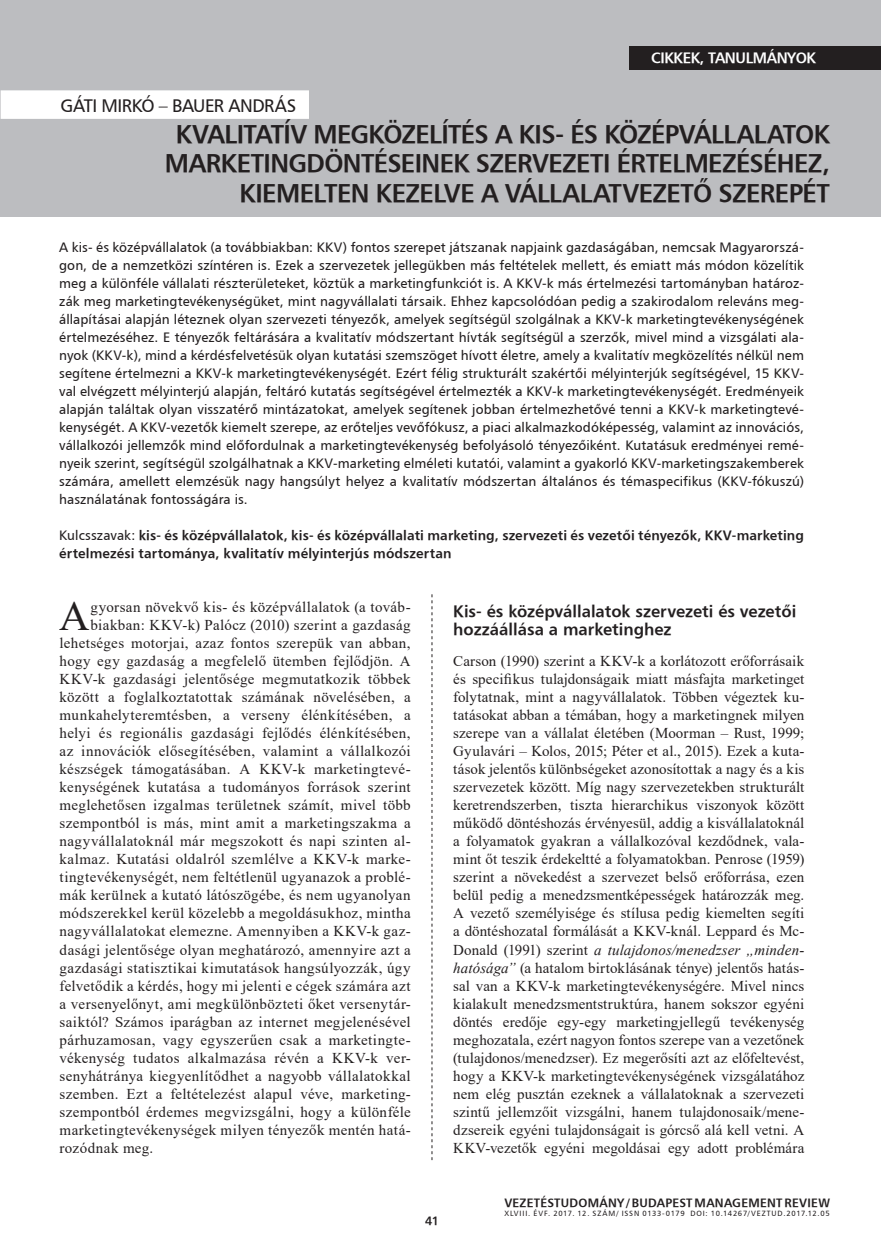
<style>
.page{position:relative;width:881px;height:1255px;background:#fff}
.page>*{position:absolute;margin:0;border:0;box-sizing:border-box;transform-origin:0 0}
.Iniciálé{font:42.15px "Times New Roman";color:#231f20}
.kenyérszöveg_behúzás{font:25.5px/29.4px "H Humanist 777 BT Bold";letter-spacing:-.025em;color:#231f20;text-align:right}
.kenyérszöveg_behúzás-2{font:18px "H Humanist 777 BT";letter-spacing:-.025em;color:#231f20}
.Kiemelés_I{font:16.5px/18px "H Humanist 777 BT Bold";color:#231f20}
.Iniciálé-2{font:15px "Times New Roman";letter-spacing:.025em;color:#231f20}
.kenyérszöveg_tompa{font:15px/18px "Times New Roman";letter-spacing:.005em;color:#231f20;text-align:justify}
.t1{font:15px "H Humanist 777 BT Bold";letter-spacing:-.025em;color:#fff}
.Kezdő_oldal_bevezető{font:13.5px/18px "H Humanist 777 BT";letter-spacing:.005em;color:#231f20;text-align:justify}
.Kezdő_oldal_bevezető-2{font:13.5px/18px "H Humanist 777 BT Bold";letter-spacing:.01em;color:#231f20}
.t2{font:12px "H Humanist 777 BT Bold";letter-spacing:.02em;color:#231f20}
.t3{font:7.5px "H Humanist 777 BT";letter-spacing:.105em;color:#231f20}
.s1{font-family:"H Humanist 777 BT"}
.s2{font-style:italic}
</style>
<div class="page">
<svg style="left:431px;top:594px;width:1px;height:566px"></svg>
<div style="left:0;top:0;width:880px;height:216px;background:#bcbdc0"></div>
<div style="left:629px;top:46px;width:251px;height:23px;background:#231f20"></div>
<div style="left:1px;top:90px;width:308px;height:29px;background:#fff"></div>
<p class="kenyérszöveg_behúzás-2" style="left:61px;top:94px;width:237px">GÁTI MIRKÓ – BAUER ANDRÁS</p>
<p class="t1" style="left:651px;top:49px;width:166px">CIKKEK, TANULMÁNYOK</p>
<p class="kenyérszöveg_behúzás" style="left:165px;top:119px;width:666px">KVALITATÍV MEGKÖZELÍTÉS A KIS- ÉS KÖZÉPVÁLLALATOK<br>MARKETINGDÖNTÉSEINEK SZERVEZETI ÉRTELMEZÉSÉHEZ,<br>KIEMELTEN KEZELVE A VÁLLALATVEZETŐ SZEREPÉT</p>
<p class="Kezdő_oldal_bevezető" style="left:59px;top:238px;width:746px">A kis- és középvállalatok (a továbbiakban: KKV) fontos szerepet játszanak napjaink gazdaságában, nemcsak Magyarorszá&shy;gon, de a nemzetközi színtéren is. Ezek a szervezetek jellegükben más feltételek mellett, és emiatt más módon közelítik meg a különféle vállalati részterületeket, köztük a marketingfunkciót is. A KKV-k más értelmezési tartományban határoz&shy;zák meg marketingtevékenységüket, mint nagyvállalati társaik. Ehhez kapcsolódóan pedig a szakirodalom releváns meg&shy;állapításai alapján léteznek olyan szervezeti tényezők, amelyek segítségül szolgálnak a KKV-k marketingtevékenységének értelmezéséhez. E tényezők feltárására a kvalitatív módszertant hívták segítségül a szerzők, mivel mind a vizsgálati ala&shy;nyok (KKV-k), mind a kérdésfelvetésük olyan kutatási szemszöget hívott életre, amely a kvalitatív megközelítés nélkül nem segítene értelmezni a KKV-k marketingtevékenységét. Ezért félig strukturált szakértői mélyinterjúk segítségével, 15 KKV&shy;val elvégzett mélyinterjú alapján, feltáró kutatás segítségével értelmezték a KKV-k marketingtevékenységét. Eredményeik alapján találtak olyan visszatérő mintázatokat, amelyek segítenek jobban értelmezhetővé tenni a KKV-k marketingtevé&shy;kenységét. A KKV-vezetők kiemelt szerepe, az erőteljes vevőfókusz, a piaci alkalmazkodóképesség, valamint az innovációs, vállalkozói jellemzők mind előfordulnak a marketingtevékenység befolyásoló tényezőiként. Kutatásuk eredményei remé&shy;nyeik szerint, segítségül szolgálhatnak a KKV-marketing elméleti kutatói, valamint a gyakorló KKV-marketingszakemberek számára, amellett elemzésük nagy hangsúlyt helyez a kvalitatív módszertan általános és témaspecifikus (KKV-fókuszú) használatának fontosságára is.</p>
<p class="Kezdő_oldal_bevezető-2" style="left:59px;top:526px;width:746px"><span class="s1">Kulcsszavak:</span> kis- és középvállalatok, kis- és középvállalati marketing, szervezeti és vezetői tényezők, KKV-marketing értelmezési tartománya, kvalitatív mélyinterjús módszertan</p>
<p class="Iniciálé" style="left:59px;top:586px;width:32px">A</p>
<p class="Iniciálé-2" style="left:91px;top:596px;width:321px">gyorsan növekvő kis- és középvállalatok (a továb-</p>
<p class="Iniciálé-2" style="left:91px;top:614px;width:321px">biakban: KKV-k) Palócz (2010) szerint a gazdaság</p>
<p class="Iniciálé-2" style="left:60px;top:632px;width:352px">lehetséges motorjai, azaz fontos szerepük van abban,</p>
<p class="Iniciálé-2" style="left:60px;top:650px;width:352px">hogy egy gazdaság a megfelelő ütemben fejlődjön. A</p>
<p class="Iniciálé-2" style="left:60px;top:668px;width:352px">KKV-k gazdasági jelentősége megmutatkozik többek</p>
<p class="Iniciálé-2" style="left:60px;top:686px;width:352px">között a foglalkoztatottak számának növelésében, a</p>
<p class="Iniciálé-2" style="left:60px;top:704px;width:352px">munkahelyteremtésben, a verseny élénkítésében, a</p>
<p class="Iniciálé-2" style="left:60px;top:722px;width:352px">helyi és regionális gazdasági fejlődés élénkítésében,</p>
<p class="Iniciálé-2" style="left:60px;top:740px;width:352px">az innovációk elősegítésében, valamint a vállalkozói</p>
<p class="Iniciálé-2" style="left:60px;top:758px;width:352px">készségek támogatásában. A KKV-k marketingtevé-</p>
<p class="Iniciálé-2" style="left:60px;top:776px;width:352px">kenységének kutatása a tudományos források szerint</p>
<p class="Iniciálé-2" style="left:60px;top:794px;width:352px">meglehetősen izgalmas területnek számít, mivel több</p>
<p class="Iniciálé-2" style="left:60px;top:812px;width:352px">szempontból is más, mint amit a marketingszakma a</p>
<p class="Iniciálé-2" style="left:60px;top:830px;width:352px">nagyvállalatoknál már megszokott és napi szinten al-</p>
<p class="Iniciálé-2" style="left:60px;top:848px;width:352px">kalmaz. Kutatási oldalról szemlélve a KKV-k marke-</p>
<p class="Iniciálé-2" style="left:60px;top:866px;width:352px">tingtevékenységét, nem feltétlenül ugyanazok a problé-</p>
<p class="Iniciálé-2" style="left:60px;top:884px;width:352px">mák kerülnek a kutató látószögébe, és nem ugyanolyan</p>
<p class="Iniciálé-2" style="left:60px;top:902px;width:352px">módszerekkel kerül közelebb a megoldásukhoz, mintha</p>
<p class="Iniciálé-2" style="left:60px;top:920px;width:352px">nagyvállalatokat elemezne. Amennyiben a KKV-k gaz-</p>
<p class="Iniciálé-2" style="left:60px;top:938px;width:352px">dasági jelentősége olyan meghatározó, amennyire azt a</p>
<p class="Iniciálé-2" style="left:60px;top:956px;width:352px">gazdasági statisztikai kimutatások hangsúlyozzák, úgy</p>
<p class="Iniciálé-2" style="left:60px;top:974px;width:352px">felvetődik a kérdés, hogy mi jelenti e cégek számára azt</p>
<p class="Iniciálé-2" style="left:60px;top:992px;width:352px">a versenyelőnyt, ami megkülönbözteti őket versenytár-</p>
<p class="Iniciálé-2" style="left:60px;top:1010px;width:352px">saiktól? Számos iparágban az internet megjelenésével</p>
<p class="Iniciálé-2" style="left:60px;top:1028px;width:352px">párhuzamosan, vagy egyszerűen csak a marketingte-</p>
<p class="Iniciálé-2" style="left:60px;top:1046px;width:352px">vékenység tudatos alkalmazása révén a KKV-k ver-</p>
<p class="Iniciálé-2" style="left:60px;top:1064px;width:352px">senyhátránya kiegyenlítődhet a nagyobb vállalatokkal</p>
<p class="Iniciálé-2" style="left:60px;top:1082px;width:352px">szemben. Ezt a feltételezést alapul véve, marketing-</p>
<p class="Iniciálé-2" style="left:60px;top:1100px;width:352px">szempontból érdemes megvizsgálni, hogy a különféle</p>
<p class="Iniciálé-2" style="left:60px;top:1118px;width:352px">marketingtevékenységek milyen tényezők mentén hatá-</p>
<p class="Iniciálé-2" style="left:60px;top:1136px;width:95px">rozódnak meg.</p>
<p class="t2" style="left:425px;top:1212px;width:15px">41</p>
<p class="Kiemelés_I" style="left:453px;top:601px;width:344px">Kis- és középvállalatok szervezeti és vezetői hozzáállása a marketinghez</p>
<p class="kenyérszöveg_tompa" style="left:453px;top:652px;width:352px">Carson (1990) szerint a KKV-k a korlátozott erőforrásaik és specifikus tulajdonságaik miatt másfajta marketinget folytatnak, mint a nagyvállalatok. Többen végeztek ku&shy;tatásokat abban a témában, hogy a marketingnek milyen szerepe van a vállalat életében (Moorman – Rust, 1999; Gyulavári – Kolos, 2015; Péter et al., 2015). Ezek a kuta&shy;tások jelentős különbségeket azonosítottak a nagy és a kis szervezetek között. Míg nagy szervezetekben strukturált keretrendszerben, tiszta hierarchikus viszonyok között működő döntéshozás érvényesül, addig a kisvállalatoknál a folyamatok gyakran a vállalkozóval kezdődnek, vala&shy;mint őt teszik érdekeltté a folyamatokban. Penrose (1959) szerint a növekedést a szervezet belső erőforrása, ezen belül pedig a menedzsmentképességek határozzák meg.<br>A vezető személyisége és stílusa pedig kiemelten segíti a döntéshozatal formálását a KKV-knál. Leppard és Mc-Donald (1991) szerint <span class="s2">a tulajdonos/menedzser „minden&shy;hatósága”</span> (a hatalom birtoklásának ténye) jelentős hatás&shy;sal van a KKV-k marketingtevékenységére. Mivel nincs kialakult menedzsmentstruktúra, hanem sokszor egyéni döntés eredője egy-egy marketingjellegű tevékenység meghozatala, ezért nagyon fontos szerepe van a vezetőnek (tulajdonos/menedzser). Ez megerősíti azt az előfeltevést, hogy a KKV-k marketingtevékenységének vizsgálatához nem elég pusztán ezeknek a vállalatoknak a szervezeti szintű jellemzőit vizsgálni, hanem tulajdonosaik/mene&shy;dzsereik egyéni tulajdonságait is górcső alá kell vetni. A KKV-vezetők egyéni megoldásai egy adott problémára</p>
<p class="t2" style="left:504px;top:1194px;width:327px">VEZETÉSTUDOMÁNY / BUDAPEST MANAGEMENT REVIEW</p>
<p class="t3" style="left:504px;top:1208px;width:327px">XLVIII. ÉVF. 2017. 12. SZÁM/ ISSN 0133-0179 DOI: 10.14267/VEZTUD.2017.12.05</p>
</div>
